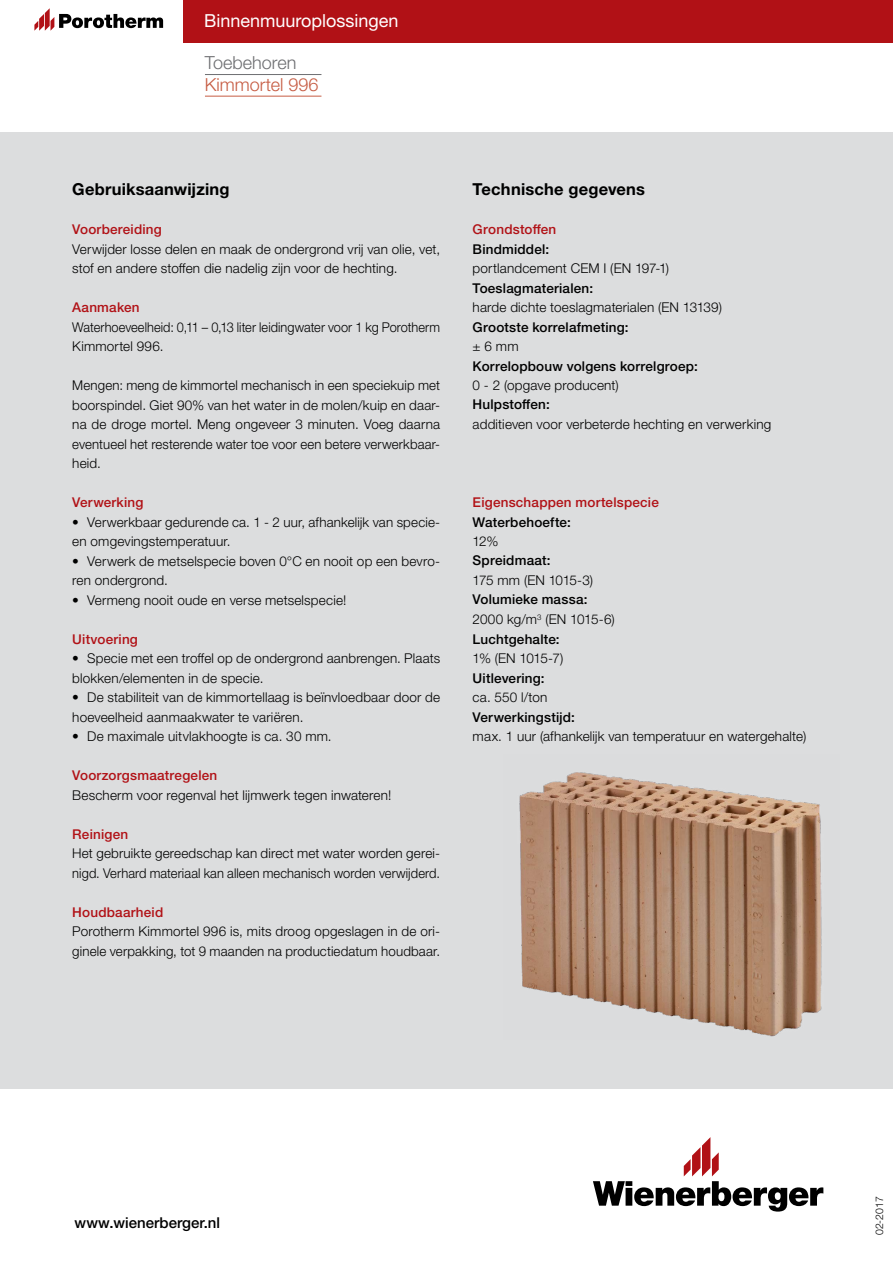
<style>
.page{position:relative;width:893px;height:1263px;background:#fff}
.page>*{position:absolute;margin:0;border:0;box-sizing:border-box;transform-origin:0 0}
.t1{font:18px "Helvetica Neue LTW1 G";color:#fff}
.t2{font:300 18px "Helvetica Neue LTW1 G";color:#c65c43}
.t3{font:300 18px "Helvetica Neue LTW1 G";color:#6d6e71}
.t4{font:700 16.5px "Helvetica Neue LTW1 G";letter-spacing:.015em;color:#000}
.t5{font:500 15px "Helvetica Neue LTW1 G";color:#000}
.t6{font:300 13.5px/19.5px "Helvetica Neue LTW1 G";letter-spacing:.015em;color:#000}
.t7{font:500 13.5px/19.5px "Helvetica Neue LTW1 G";letter-spacing:.015em;color:#000}
.t8{font:500 13.5px "Helvetica Neue LTW1 G";letter-spacing:.015em;color:#b11116}
.t9{font:300 13.5px/19.5px "Helvetica Neue LTW1 G";letter-spacing:.015em;color:#000;scale:.94 1}
.t10{font:300 13.5px "Helvetica Neue LTW1 G";letter-spacing:-.035em;color:#000}
.t11{font:300 10.5px "Helvetica Neue LTW1 G";color:#000}
.s1{font-weight:300}
</style>
<div class="page">
<div style="left:0;top:132px;width:893px;height:957px;background:#dcddde"></div>
<div style="left:183px;top:0;width:710px;height:43px;background:#b11116"></div>
<svg style="left:34px;top:8px;width:129px;height:23px"></svg>
<hr style="left:205px;top:74px;width:116px;height:1px;background:#6d6e71">
<hr style="left:205px;top:96px;width:116px;height:1px;background:#c65c43">
<svg style="left:593px;top:1137px;width:230px;height:74px"></svg>
<img style="left:519px;top:772px;width:303px;height:265px">
<h1 class="t1" style="left:204px;top:10px;width:196px">Binnenmuuroplossingen</h1>
<h1 class="t3" style="left:205px;top:52px;width:93px">Toebehoren</h1>
<h1 class="t2" style="left:205px;top:74px;width:115px">Kimmortel 996</h1>
<p class="t4" style="left:72px;top:179px;width:159px">Gebruiksaanwijzing</p>
<p class="t8" style="left:72px;top:221px;width:91px">Voorbereiding</p>
<p class="t6" style="left:72px;top:239px;width:369px">Verwijder losse delen en maak de ondergrond vrij van olie, vet, stof en andere stoffen die nadelig zijn voor de hechting.</p>
<p class="t8" style="left:72px;top:299px;width:69px">Aanmaken</p>
<p class="t9" style="left:72px;top:317px;width:393px">Waterhoeveelheid: 0,11 – 0,13 liter leidingwater voor 1 kg Porotherm<br>Kimmortel 996.</p>
<p class="t6" style="left:72px;top:375px;width:369px;text-align:justify">Mengen: meng de kimmortel mechanisch in een speciekuip met boorspindel. Giet 90% van het water in de molen/kuip en daar&shy;na de droge mortel. Meng ongeveer 3 minuten. Voeg daarna eventueel het resterende water toe voor een betere verwerkbaar&shy;heid.</p>
<p class="t8" style="left:72px;top:494px;width:73px">Verwerking</p>
<p class="t6" style="left:72px;top:512px;width:369px">• Verwerkbaar gedurende ca. 1 - 2 uur, afhankelijk van specie&shy;en omgevingstemperatuur.</p>
<p class="t6" style="left:72px;top:551px;width:369px">• Verwerk de metselspecie boven 0°C en nooit op een bevro&shy;ren ondergrond.</p>
<p class="t6" style="left:72px;top:590px;width:276px">• Vermeng nooit oude en verse metselspecie!</p>
<p class="t8" style="left:72px;top:631px;width:67px">Uitvoering</p>
<p class="t6" style="left:72px;top:648px;width:369px">• Specie met een troffel op de ondergrond aanbrengen. Plaats blokken/elementen in de specie.</p>
<p class="t6" style="left:72px;top:687px;width:369px">• De stabiliteit van de kimmortellaag is beïnvloedbaar door de hoeveelheid aanmaakwater te variëren.</p>
<p class="t6" style="left:72px;top:726px;width:261px">• De maximale uitvlakhoogte is ca. 30 mm.</p>
<p class="t8" style="left:72px;top:767px;width:146px">Voorzorgsmaatregelen</p>
<p class="t6" style="left:72px;top:785px;width:321px">Bescherm voor regenval het lijmwerk tegen inwateren!</p>
<p class="t8" style="left:72px;top:826px;width:57px">Reinigen</p>
<p class="t6" style="left:72px;top:843px;width:369px">Het gebruikte gereedschap kan direct met water worden gerei&shy;nigd. Verhard materiaal kan alleen mechanisch worden verwijderd.</p>
<p class="t8" style="left:72px;top:904px;width:92px">Houdbaarheid</p>
<p class="t6" style="left:72px;top:921px;width:369px">Porotherm Kimmortel 996 is, mits droog opgeslagen in de ori&shy;ginele verpakking, tot 9 maanden na productiedatum houdbaar.</p>
<p class="t4" style="left:473px;top:179px;width:174px">Technische gegevens</p>
<p class="t8" style="left:473px;top:221px;width:85px">Grondstoffen</p>
<p class="t7" style="left:473px;top:239px;width:78px">Bindmiddel:</p>
<p class="t6" style="left:473px;top:258px;width:198px">portlandcement CEM I (EN 197-1)</p>
<p class="t7" style="left:473px;top:278px;width:122px">Toeslagmaterialen:</p>
<p class="t6" style="left:473px;top:297px;width:251px">harde dichte toeslagmaterialen (EN 13139)</p>
<p class="t7" style="left:473px;top:317px;width:158px">Grootste korrelafmeting:</p>
<p class="t6" style="left:473px;top:336px;width:47px">± 6 mm</p>
<p class="t7" style="left:473px;top:356px;width:227px">Korrelopbouw volgens korrelgroep:</p>
<p class="t6" style="left:473px;top:375px;width:148px">0 - 2 (opgave producent)</p>
<p class="t7" style="left:473px;top:395px;width:79px">Hulpstoffen:</p>
<p class="t6" style="left:473px;top:414px;width:300px">additieven voor verbeterde hechting en verwerking</p>
<p class="t8" style="left:473px;top:494px;width:188px">Eigenschappen mortelspecie</p>
<p class="t7" style="left:473px;top:512px;width:100px">Waterbehoefte:</p>
<p class="t6" style="left:473px;top:531px;width:27px">12%</p>
<p class="t7" style="left:473px;top:551px;width:79px">Spreidmaat:</p>
<p class="t10" style="left:473px;top:572px;width:122px">175 mm (EN 1015-3)</p>
<p class="t7" style="left:473px;top:590px;width:144px">Volumieke massa:<br><span class="s1">2000 kg/m</span><sup>3</sup> <span class="s1">(EN 1015-6)<br></span>Luchtgehalte:</p>
<p class="t6" style="left:473px;top:648px;width:92px">1% (EN 1015-7)</p>
<p class="t7" style="left:473px;top:668px;width:74px">Uitlevering:</p>
<p class="t6" style="left:473px;top:687px;width:76px">ca. 550 l/ton</p>
<p class="t7" style="left:473px;top:707px;width:104px">Verwerkingstijd:</p>
<p class="t6" style="left:473px;top:726px;width:335px">max. 1 uur (afhankelijk van temperatuur en watergehalte)</p>
<p class="t5" style="left:75px;top:1214px;width:147px">www.wienerberger.nl</p>
<p class="t11" style="left:873px;top:1235px;width:40px;rotate:-90deg">02-2017</p>
</div>
